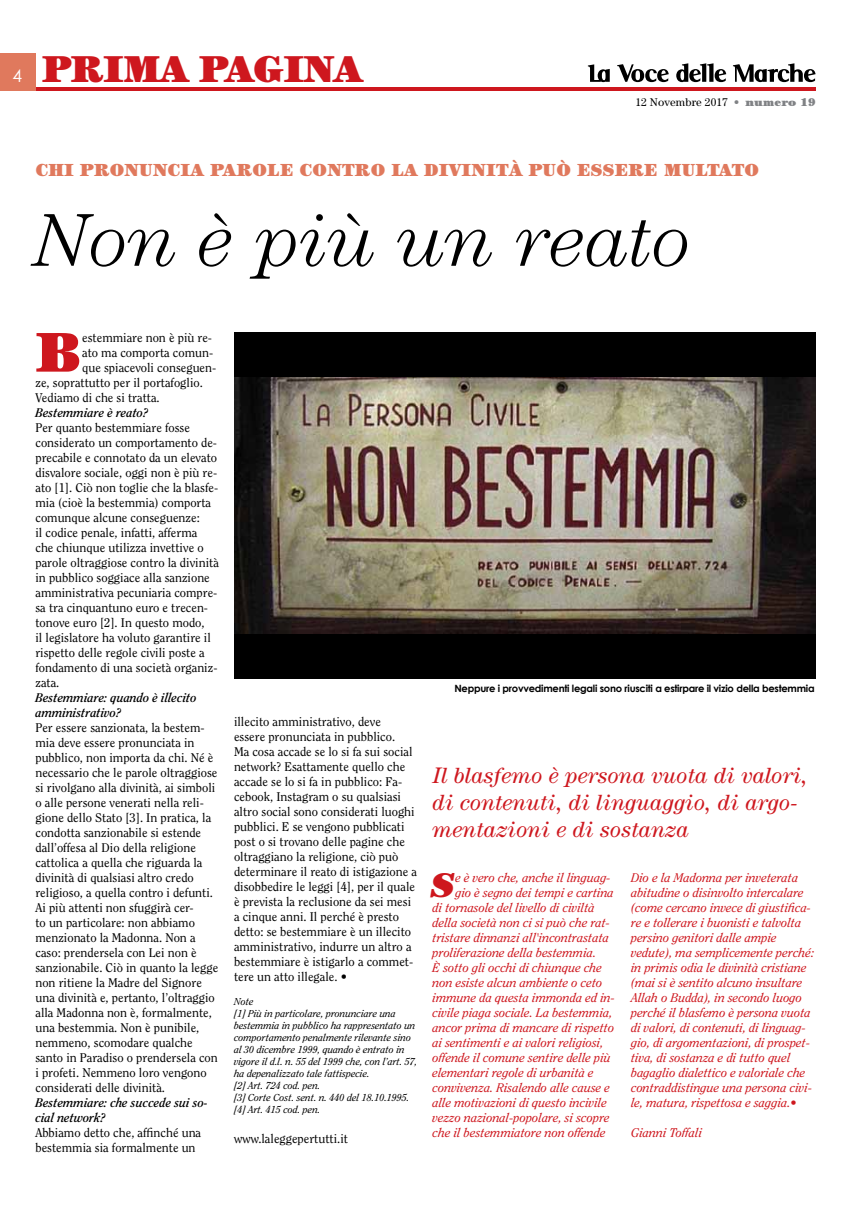
<style>
.page{position:relative;width:851px;height:1205px;background:#fff}
.page>*{position:absolute;margin:0;border:0;box-sizing:border-box;transform-origin:0 0}
.t1{font:italic 300 75px "Century";color:#000}
.t2{font:900 56.12px "Century";color:#ce171e}
.t3{font:900 37.5px "Century";letter-spacing:-.025em;color:#ce171e}
.t4{font:italic 900 34.25px "Century";color:#ce171e}
.t5{font:italic 22.5px/27px "Century";color:#ce171e}
.t6{font:900 17.5px "Century";letter-spacing:.01em;color:#e0795d}
.t7{font:12.5px/15px "Clearface";color:#000}
.t8{font:italic 12.5px/15px "Clearface";color:#ce171e}
.t9{font:italic 700 12.5px/15px "Clearface";color:#000}
.t10{font:11.25px "Century";letter-spacing:.01em;color:#000}
.t11{font:italic 10px/12px "Clearface";color:#000}
.t12{font:700 10px "Century Gothic";letter-spacing:-.025em;color:#000}
.s1{font-family:"Century Gothic";font-weight:400;font-size:17.5px;color:#fff}
.s2{font-weight:300;color:#808285}
.s3{font-weight:900;color:#808285}
.s4{font-style:normal}
</style>
<div class="page">
<hr style="left:35px;top:87px;width:780px;height:4px;background:#ce171e">
<div style="left:0;top:53px;width:35px;height:38px;background:#e0795d"></div>
<svg style="left:587px;top:64px;width:22px;height:18px"></svg>
<svg style="left:617px;top:64px;width:51px;height:18px"></svg>
<svg style="left:676px;top:63px;width:50px;height:19px"></svg>
<svg style="left:733px;top:63px;width:82px;height:19px"></svg>
<div style="left:234px;top:332px;width:581px;height:346px;background:#000"></div>
<img style="left:234px;top:377px;width:581px;height:256px">
<h3 class="t3" style="left:12px;top:46px;width:59px"><span class="s1">4</span> PRI</h3>
<h3 class="t3" style="left:123px;top:46px;width:241px">MA PAGI NA</h3>
<p class="t10" style="left:635px;top:95px;width:181px">12 Novembre 2017 <span class="s2">•</span> <span class="s3">NUMERO 19</span></p>
<h3 class="t6" style="left:36px;top:159px;width:724px">CHI PRONUNCIA PAROLE CONTRO LA DIVINITÀ PUÒ ESSERE MULTATO</h3>
<h1 class="t1" style="left:35px;top:198px;width:657px">Non è più un reato</h1>
<h2 class="t2" style="left:35px;top:318px;width:44px">B</h2>
<p class="t7" style="left:82px;top:330px;width:131px">estemmiare non è più re-</p>
<p class="t7" style="left:82px;top:345px;width:132px">ato ma comporta comun-</p>
<p class="t7" style="left:82px;top:360px;width:136px">que spiacevoli conseguen-</p>
<p class="t7" style="left:35px;top:375px;width:169px">ze, soprattutto per il portafoglio.</p>
<p class="t7" style="left:35px;top:390px;width:126px">Vediamo di che si tratta.</p>
<p class="t9" style="left:35px;top:405px;width:114px">Bestemmiare è reato?</p>
<p class="t7" style="left:35px;top:420px;width:185px">Per quanto bestemmiare fosse considerato un comportamento de&shy;precabile e connotato da un elevato disvalore sociale, oggi non è più re&shy;ato [1]. Ciò non toglie che la blasfe&shy;mia (cioè la bestemmia) comporta comunque alcune conseguenze:<br>il codice penale, infatti, afferma<br>che chiunque utilizza invettive o parole oltraggiose contro la divinità in pubblico soggiace alla sanzione amministrativa pecuniaria compre&shy;sa tra cinquantuno euro e trecen&shy;tonove euro [2]. In questo modo,<br>il legislatore ha voluto garantire il rispetto delle regole civili poste a fondamento di una società organiz&shy;zata.</p>
<p class="t9" style="left:35px;top:690px;width:163px">Bestemmiare: quando è illecito amministrativo?</p>
<p class="t7" style="left:35px;top:720px;width:184px">Per essere sanzionata, la bestem&shy;mia deve essere pronunciata in pubblico, non importa da chi. Né è necessario che le parole oltraggiose si rivolgano alla divinità, ai simboli o alle persone venerati nella reli&shy;gione dello Stato [3]. In pratica, la condotta sanzionabile si estende dall’offesa al Dio della religione cattolica a quella che riguarda la divinità di qualsiasi altro credo religioso, a quella contro i defunti.<br>Ai più attenti non sfuggirà cer-<br>to un particolare: non abbiamo menzionato la Madonna. Non a caso: prendersela con Lei non è sanzionabile. Ciò in quanto la legge non ritiene la Madre del Signore una divinità e, pertanto, l’oltraggio alla Madonna non è, formalmente, una bestemmia. Non è punibile, nemmeno, scomodare qualche santo in Paradiso o prendersela con i profeti. Nemmeno loro vengono considerati delle divinità.</p>
<p class="t9" style="left:35px;top:1095px;width:174px">Bestemmiare: che succede sui so&shy;cial network?</p>
<p class="t7" style="left:35px;top:1125px;width:167px">Abbiamo detto che, affinché una bestemmia sia formalmente un</p>
<p class="t7" style="left:234px;top:714px;width:184px">illecito amministrativo, deve<br>essere pronunciata in pubblico.<br>Ma cosa accade se lo si fa sui social network? Esattamente quello che accade se lo si fa in pubblico: Fa&shy;cebook, Instagram o su qualsiasi altro social sono considerati luoghi pubblici. E se vengono pubblicati post o si trovano delle pagine che oltraggiano la religione, ciò può determinare il reato di istigazione a disobbedire le leggi [4], per il quale è prevista la reclusione da sei mesi a cinque anni. Il perché è presto detto: se bestemmiare è un illecito amministrativo, indurre un altro a bestemmiare è istigarlo a commet&shy;tere un atto illegale. •</p>
<p class="t11" style="left:234px;top:995px;width:185px">Note<br>[1] Più in particolare, pronunciare una bestemmia in pubblico ha rappresentato un comportamento penalmente rilevante sino al 30 dicembre 1999, quando è entrato in vigore il d.l. n. 55 del 1999 che, con l’art. 57, ha depenalizzato tale fattispecie.<br>[2] Art. 724 cod. pen.<br>[3] Corte Cost. sent. n. 440 del 18.10.1995. [4] Art. 415 cod. pen.</p>
<p class="t7" style="left:234px;top:1131px;width:115px">www.laleggepertutti.it</p>
<p class="t12" style="left:454px;top:680px;width:362px">Neppure i provvedimenti legali sono riusciti a estirpare il vizio della bestemmia</p>
<h3 class="t5" style="left:432px;top:762px;width:377px">Il blasfemo è persona vuota di valori, di contenuti, di linguaggio, di argo&shy;mentazioni e di sostanza</h3>
<h3 class="t4" style="left:432px;top:865px;width:24px">S</h3>
<p class="t8" style="left:455px;top:870px;width:157px">e è vero che, anche il linguag-</p>
<p class="t8" style="left:455px;top:885px;width:160px">gio è segno dei tempi e cartina</p>
<p class="t8" style="left:432px;top:900px;width:164px">di tornasole del livello di civiltà</p>
<p class="t8" style="left:432px;top:915px;width:179px">della società non ci si può che rat-</p>
<p class="t8" style="left:432px;top:930px;width:178px">tristare dinnanzi all'incontrastata</p>
<p class="t8" style="left:432px;top:945px;width:165px">proliferazione della bestemmia.</p>
<p class="t8" style="left:432px;top:960px;width:171px">È sotto gli occhi di chiunque che</p>
<p class="t8" style="left:432px;top:975px;width:171px">non esiste alcun ambiente o ceto</p>
<p class="t8" style="left:432px;top:990px;width:184px">immune da questa immonda ed in-</p>
<p class="t8" style="left:432px;top:1005px;width:181px">civile piaga sociale. La bestemmia,</p>
<p class="t8" style="left:432px;top:1020px;width:183px">ancor prima di mancare di rispetto</p>
<p class="t8" style="left:432px;top:1035px;width:172px">ai sentimenti e ai valori religiosi,</p>
<p class="t8" style="left:432px;top:1050px;width:180px">offende il comune sentire delle più</p>
<p class="t8" style="left:432px;top:1065px;width:163px">elementari regole di urbanità e</p>
<p class="t8" style="left:432px;top:1080px;width:179px">convivenza. Risalendo alle cause e</p>
<p class="t8" style="left:432px;top:1095px;width:176px">alle motivazioni di questo incivile</p>
<p class="t8" style="left:432px;top:1110px;width:179px">vezzo nazional-popolare, si scopre</p>
<p class="t8" style="left:432px;top:1125px;width:174px">che il bestemmiatore non offende</p>
<p class="t8" style="left:631px;top:870px;width:184px">Dio e la Madonna per inveterata abitudine o disinvolto intercalare (come cercano invece di giustifica&shy;re e tollerare i buonisti e talvolta persino genitori dalle ampie vedute), ma semplicemente perché: in primis odia le divinità cristiane (mai si è sentito alcuno insultare Allah o Budda), in secondo luogo perché il blasfemo è persona vuota di valori, di contenuti, di linguag&shy;gio, di argomentazioni, di prospet&shy;tiva, di sostanza e di tutto quel bagaglio dialettico e valoriale che contraddistingue una persona civi&shy;le, matura, rispettosa e saggia.<span class="s4">•</span></p>
<p class="t8" style="left:631px;top:1125px;width:72px">Gianni Toffali</p>
</div>
